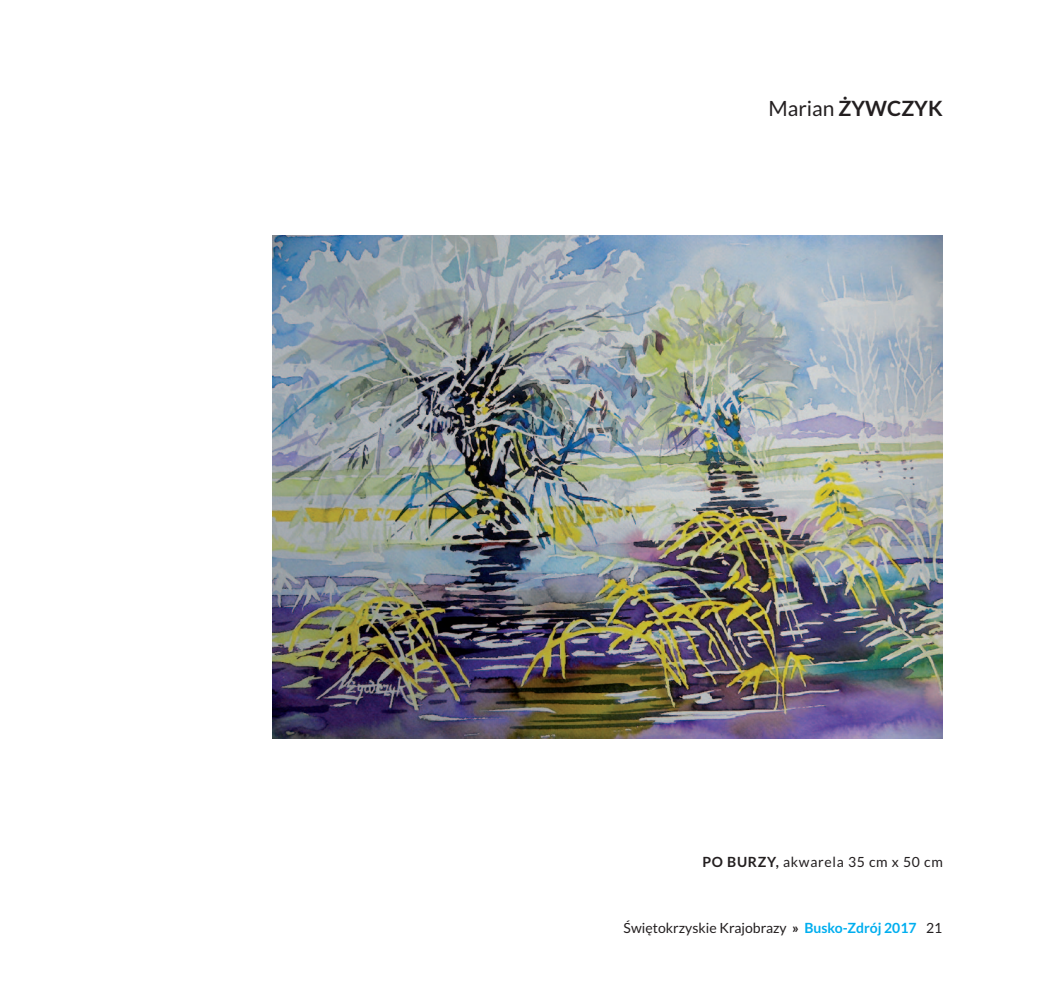
<style>
.page{position:relative;width:1042px;height:993px;background:#fff}
.page>*{position:absolute;margin:0;border:0;box-sizing:border-box;transform-origin:0 0}
.t1{font:21px "Lato";color:#231f20}
.t2{font:700 21px "Lato";color:#231f20}
.t3{font:14px "Lato";color:#231f20}
.t4{font:14px "Lato";letter-spacing:.05em;color:#231f20}
.s1{font-weight:700}
.s2{font-weight:700;color:#00aeef}
</style>
<div class="page">
<img style="left:273px;top:235px;width:670px;height:503px">
<h1 class="t1" style="left:768px;top:97px;width:101px">Marian <span class="s1">ŻYWC</span></h1>
<h1 class="t2" style="left:901px;top:96px;width:29px">ZYK</h1>
<p class="t4" style="left:702px;top:854px;width:242px"><span class="s1">PO BURZY,</span> akwarela 35 cm x 50 cm</p>
<p class="t3" style="left:623px;top:919px;width:320px">Świętokrzyskie Krajobrazy <span class="s1">»</span> <span class="s2">Busko-Zdrój 2017</span> 21</p>
</div>
